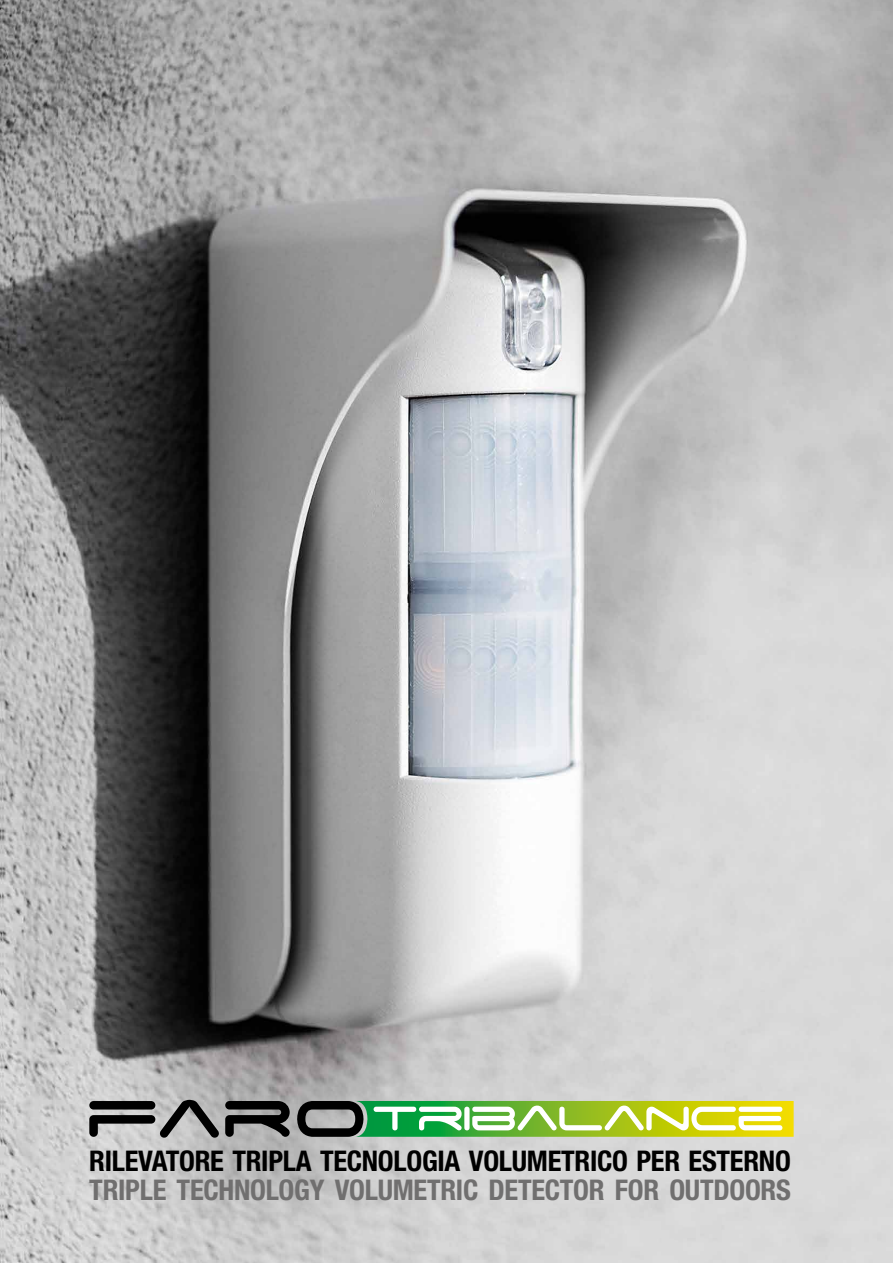
<style>
.page{position:relative;width:893px;height:1263px;background:#fff}
.page>*{position:absolute;margin:0;border:0;box-sizing:border-box;transform-origin:0 0}
.t1{font:54.45px "Space Age";letter-spacing:-.05em;color:#fff}
.t2{font:700 condensed 28.5px "Helvetica Neue LT Std";letter-spacing:-.01em;color:#000}
.t3{font:700 condensed 28.5px "Helvetica Neue LT Std";letter-spacing:-.01em;color:#706f6f}
</style>
<div class="page">
<img style="left:0;top:0;width:893px;height:1263px">
<svg style="left:297px;top:1101px;width:497px;height:36px;background:#7bad27"></svg>
<svg style="left:89px;top:1100px;width:130px;height:38px;background:#7a7a7a"></svg>
<svg style="left:225px;top:1101px;width:65px;height:36px;background:#4b4b4b"></svg>
<h1 class="t1" style="left:371px;top:1093px;width:416px">tribalance</h1>
<p class="t2" style="left:89px;top:1144px;width:703px">RILEVATORE TRIPLA TECNOLOGIA VOLUMETRICO PER ESTERNO</p>
<p class="t3" style="left:89px;top:1172px;width:703px">TRIPLE TECHNOLOGY VOLUMETRIC DETECTOR FOR OUTDOORS</p>
</div>
